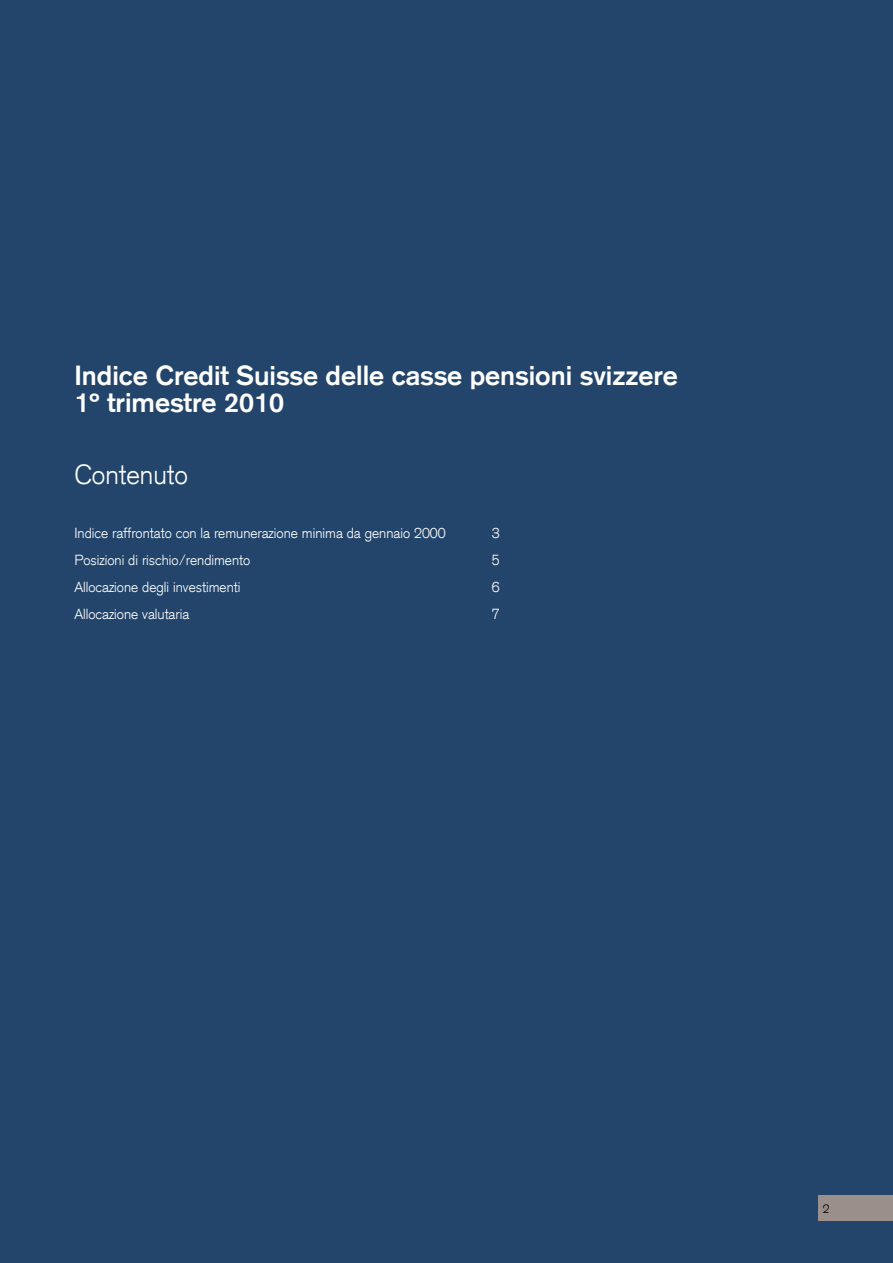
<style>
.page{position:relative;width:893px;height:1263px;background:#23456b}
.page>*{position:absolute;margin:0;border:0;box-sizing:border-box;transform-origin:0 0}
.t1{font:700 27px/27px "Credit Suisse Type";color:#fff}
.t2{font:300 27px "Credit Suisse Type";color:#fff}
.t3{font:300 14.25px "Credit Suisse Type";color:#fff}
.t4{font:300 12px "Credit Suisse Type";color:#000}
</style>
<div class="page">
<div style="left:819px;top:1195px;width:74px;height:25px;background:#9a8f8a"></div>
<h1 class="t1" style="left:74px;top:362px;width:605px">Indice Credit Suisse delle casse pensioni svizzere<br>1º trimestre 2010</h1>
<h1 class="t2" style="left:74px;top:458px;width:115px">Contenuto</h1>
<p class="t3" style="left:74px;top:524px;width:373px">Indice raffrontato con la remunerazione minima da gennaio 2000</p>
<p class="t3" style="left:492px;top:524px;width:9px">3</p>
<p class="t3" style="left:74px;top:551px;width:177px">Posizioni di rischio/rendimento</p>
<p class="t3" style="left:492px;top:551px;width:9px">5</p>
<p class="t3" style="left:74px;top:578px;width:168px">Allocazione degli investimenti</p>
<p class="t3" style="left:492px;top:578px;width:9px">6</p>
<p class="t3" style="left:74px;top:605px;width:116px">Allocazione valutaria</p>
<p class="t3" style="left:492px;top:605px;width:9px">7</p>
<p class="t4" style="left:823px;top:1201px;width:8px">2</p>
</div>
